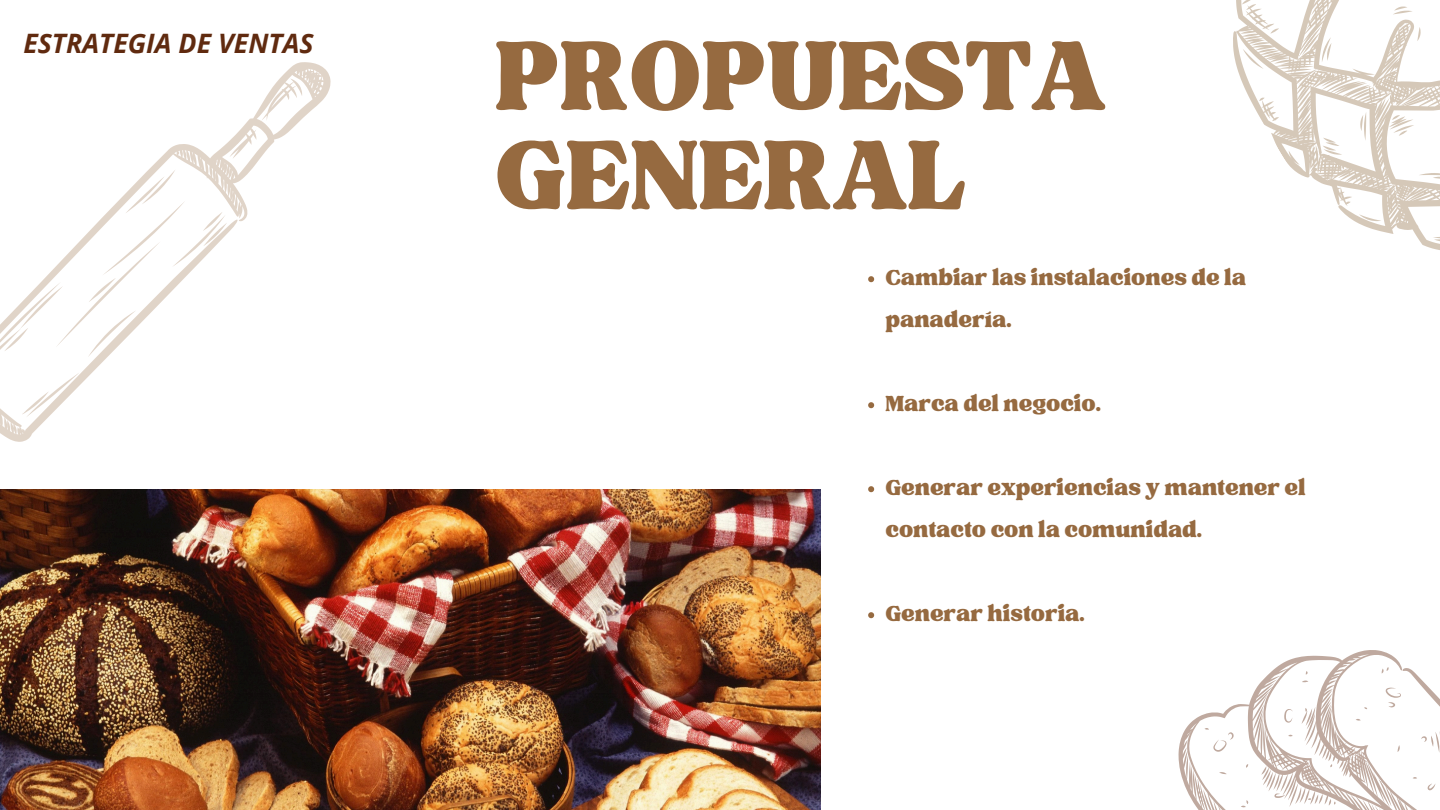
<style>
.page{position:relative;width:1440px;height:810px;background:#fff}
.page>*{position:absolute;margin:0;border:0;box-sizing:border-box;transform-origin:0 0}
.t1{font:134.5px/99.3px "TAN Tangkiwood Display";color:#966a40}
.t2{font:30px/42px "TAN Tangkiwood Display";color:#966a40}
.t3{font:italic 700 26.7px "Open Sans";color:#602a0f}
</style>
<div class="page">
<img style="left:0;top:490px;width:820px;height:320px">
<svg style="left:0;top:62px;width:331px;height:458px"></svg>
<svg style="left:1179px;top:650px;width:261px;height:160px"></svg>
<svg style="left:1233px;top:0;width:207px;height:250px"></svg>
<svg style="left:868px;top:276px;width:6px;height:6px"></svg>
<svg style="left:868px;top:402px;width:6px;height:6px"></svg>
<svg style="left:868px;top:486px;width:6px;height:6px"></svg>
<svg style="left:868px;top:612px;width:6px;height:6px"></svg>
<p class="t3" style="left:23px;top:24px;width:292px">ESTRATEGIA DE VENTAS</p>
<h1 class="t1" style="left:495px;top:30px;width:613px">PROPUESTA<br>GENERAL</h1>
<p class="t2" style="left:885px;top:258px;width:362px">Cambiar las instalaciones de la panadería.</p>
<p class="t2" style="left:885px;top:384px;width:217px">Marca del negocio.</p>
<p class="t2" style="left:885px;top:468px;width:422px">Generar experiencias y mantener el contacto con la comunidad.</p>
<p class="t2" style="left:885px;top:594px;width:201px">Generar historia.</p>
</div>
